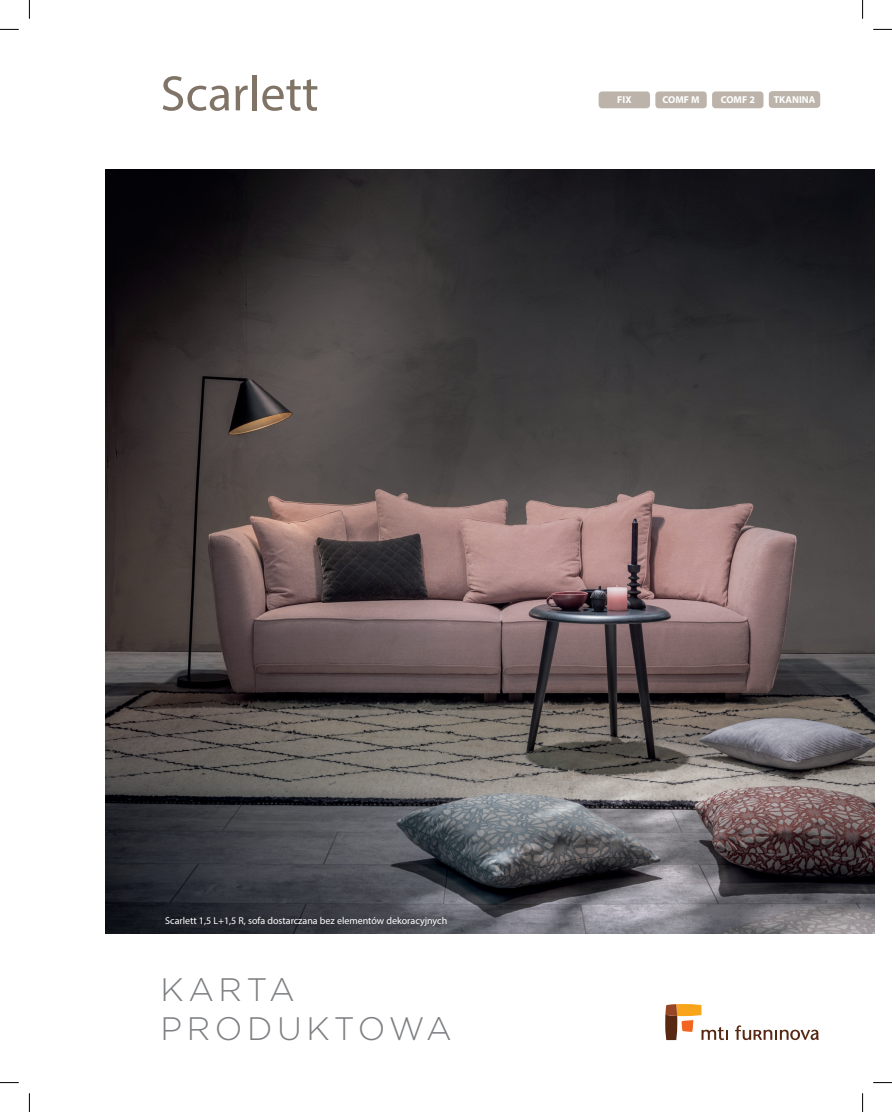
<style>
.page{position:relative;width:892px;height:1112px;background:#fff}
.page>*{position:absolute;margin:0;border:0;box-sizing:border-box;transform-origin:0 0}
.t1{font:50px "Myriad Pro";color:#807466}
.t2{font:300 32.5px/39px "Gotham";letter-spacing:.14em;color:#7e8083}
.t3{font:10px "Myriad Pro";color:#fff}
.t4{font:700 10px "Myriad Pro";color:#fff}
</style>
<div class="page">
<img style="left:106px;top:169px;width:768px;height:764px">
<svg style="left:665px;top:1004px;width:63px;height:35px"></svg>
<svg style="left:735px;top:1025px;width:83px;height:14px"></svg>
<div style="left:598px;top:91px;width:52px;height:17px;background:#bcb4aa;border-radius:4px"></div>
<div style="left:768px;top:91px;width:52px;height:17px;background:#bcb4aa;border-radius:4px"></div>
<div style="left:712px;top:91px;width:51px;height:17px;background:#bcb4aa;border-radius:4px"></div>
<div style="left:655px;top:91px;width:51px;height:17px;background:#bcb4aa;border-radius:4px"></div>
<svg style="left:0;top:29px;width:19px;height:1px"></svg>
<svg style="left:873px;top:29px;width:18px;height:1px"></svg>
<svg style="left:0;top:1082px;width:19px;height:1px"></svg>
<svg style="left:873px;top:1082px;width:18px;height:1px"></svg>
<svg style="left:29px;top:0;width:1px;height:19px"></svg>
<svg style="left:29px;top:1093px;width:1px;height:18px"></svg>
<svg style="left:862px;top:0;width:1px;height:19px"></svg>
<svg style="left:862px;top:1093px;width:1px;height:18px"></svg>
<h1 class="t1" style="left:160px;top:63px;width:159px">Scarlett</h1>
<p class="t4" style="left:617px;top:93px;width:16px">FIX</p>
<p class="t4" style="left:773px;top:93px;width:43px">TKANINA</p>
<p class="t4" style="left:662px;top:93px;width:39px">COMF M</p>
<p class="t4" style="left:720px;top:93px;width:36px">COMF 2</p>
<p class="t3" style="left:165px;top:914px;width:283px">Scarlett 1,5 L+1,5 R, sofa dostarczana bez elementów dekoracyjnych</p>
<h2 class="t2" style="left:160px;top:968px;width:293px">KARTA<br>PRODUKTOWA</h2>
</div>
